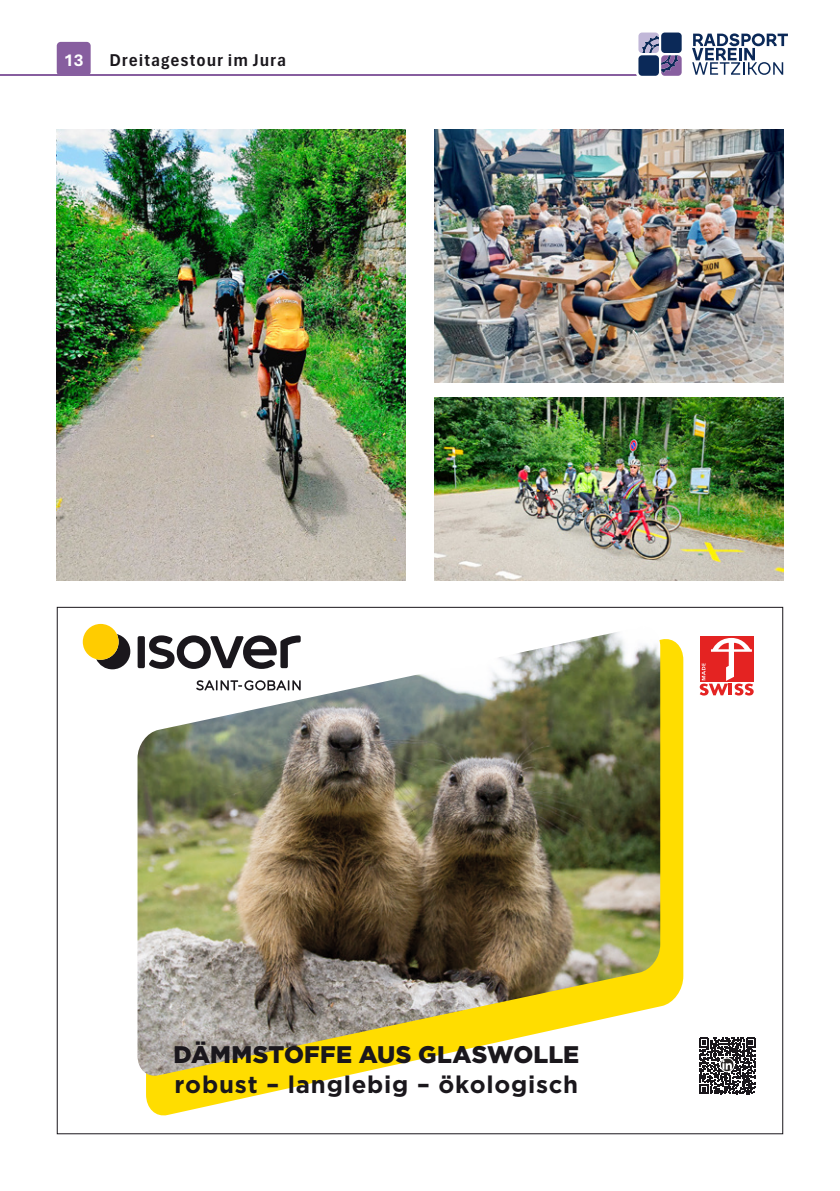
<style>
.page{position:relative;width:840px;height:1191px;background:#fff}
.page>*{position:absolute;margin:0;border:0;box-sizing:border-box;transform-origin:0 0}
.t1{font:700 24px "Gotham";letter-spacing:.03em;color:#1a171c}
.t2{font:900 24px "Gotham";letter-spacing:.01em;color:#1a171c}
.t3{font:700 condensed 18px "Aptos";letter-spacing:.055em;color:#1a171c}
.t4{font:700 18px "Aptos";color:#fff}
</style>
<div class="page">
<hr style="left:0;top:74px;width:652px;height:2px;background:#875e9f">
<div style="left:57px;top:42px;width:34px;height:34px;background:#875e9f;border-radius:4px"></div>
<svg style="left:692px;top:33px;width:95px;height:42px"></svg>
<svg style="left:636px;top:33px;width:45px;height:43px;background:#676e95"></svg>
<svg style="left:146px;top:639px;width:537px;height:477px"></svg>
<img style="left:137px;top:632px;width:523px;height:445px">
<svg style="left:196px;top:680px;width:104px;height:10px"></svg>
<svg style="left:96px;top:634px;width:34px;height:35px"></svg>
<div style="left:137px;top:636px;width:8px;height:32px;background:#1a171c;border-radius:2px"></div>
<svg style="left:149px;top:635px;width:151px;height:34px"></svg>
<div style="left:83px;top:624px;width:35px;height:35px;background:#fc0;border-radius:50%"></div>
<svg style="left:699px;top:1037px;width:56px;height:57px"></svg>
<div style="left:719px;top:1057px;width:14px;height:15px;border:1px solid #fff;border-radius:7px"></div>
<div style="left:699px;top:636px;width:54px;height:46px;background:#e42322"></div>
<svg style="left:699px;top:638px;width:54px;height:57px"></svg>
<img style="left:434px;top:129px;width:348px;height:254px">
<img style="left:57px;top:129px;width:348px;height:452px">
<img style="left:434px;top:397px;width:348px;height:184px">
<p class="t4" style="left:64px;top:48px;width:21px">13</p>
<p class="t3" style="left:109px;top:48px;width:178px">Dreitagestour im Jura</p>
<p class="t2" style="left:173px;top:1038px;width:407px">DÄMMSTOFFE AUS GLASWOLLE</p>
<p class="t1" style="left:174px;top:1069px;width:405px">robust – langlebig – ökologisch</p>
</div>
